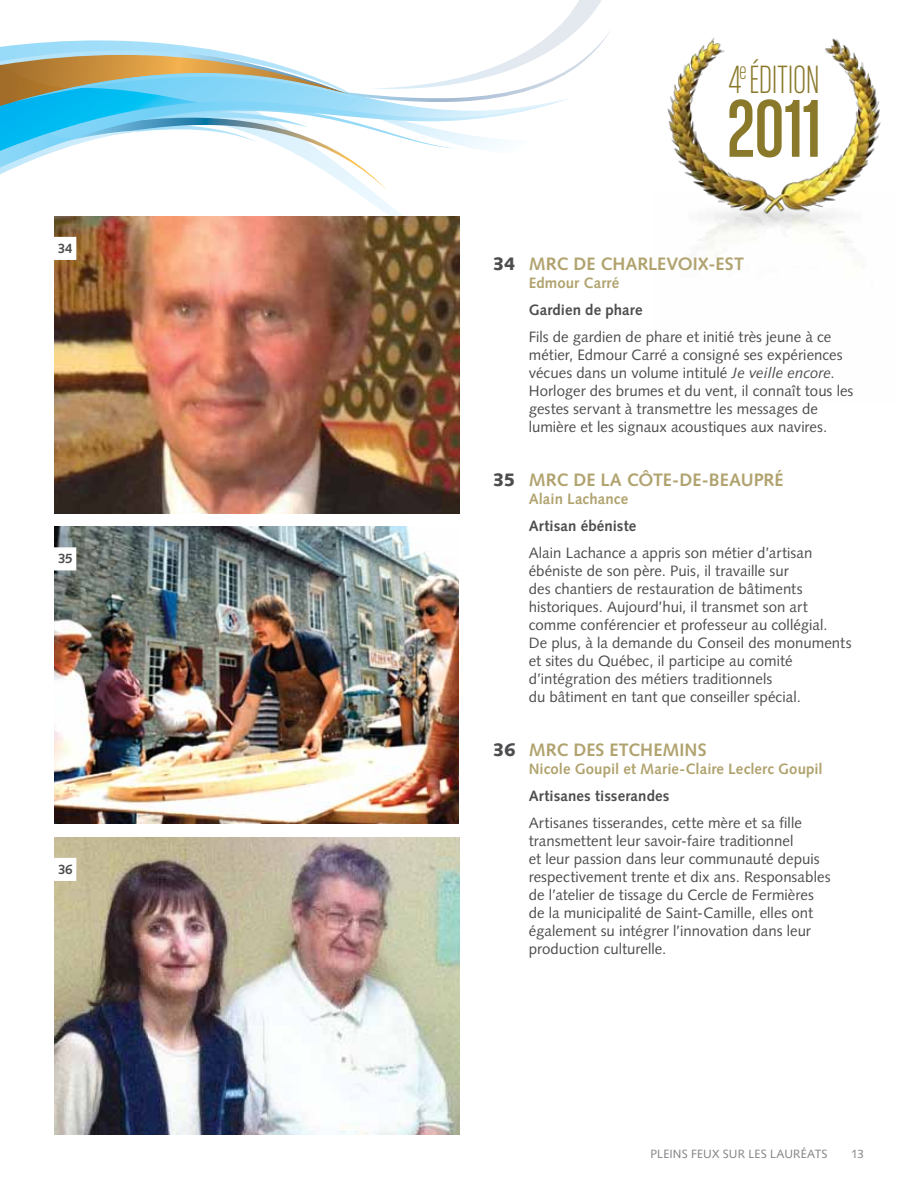
<style>
.page{position:relative;width:918px;height:1188px;background:#fff}
.page>*{position:absolute;margin:0;border:0;box-sizing:border-box;transform-origin:0 0}
.t1{font:87.15px "Chalet Comprime Cologne Eighty";color:#8a792b}
.t2{font:41.85px "Chalet Comprime Milan Eighty";letter-spacing:-.005em;color:#8a792b}
.t3{font:700 18px "Syntax";color:#b1a36f}
.t4{font:15px/18px "Syntax";color:#4d4d4f}
.t5{font:700 15px "Syntax";letter-spacing:.01em;color:#b1a36f}
.t6{font:700 15px "Syntax";letter-spacing:.01em;color:#4d4d4f}
.t7{font:700 13.5px "Syntax";color:#4d4d4f}
.t8{font:12px "Syntax";letter-spacing:.01em;color:#808285}
.s1{font-weight:900;color:#4d4d4f}
.s2{font-style:italic}
</style>
<div class="page">
<svg style="left:355px;top:191px;width:105px;height:73px"></svg>
<svg style="left:0;top:0;width:610px;height:191px"></svg>
<img style="left:54px;top:216px;width:405px;height:297px">
<div style="left:53px;top:237px;width:23px;height:23px;background:#fff"></div>
<img style="left:54px;top:526px;width:405px;height:298px">
<div style="left:53px;top:547px;width:23px;height:23px;background:#fff"></div>
<img style="left:54px;top:837px;width:405px;height:297px">
<div style="left:53px;top:858px;width:23px;height:23px;background:#fff"></div>
<img style="left:667px;top:37px;width:214px;height:194px">
<p class="t7" style="left:58px;top:241px;width:16px">34</p>
<p class="t7" style="left:58px;top:551px;width:16px">35</p>
<p class="t7" style="left:58px;top:862px;width:16px">36</p>
<h2 class="t2" style="left:729px;top:57px;width:92px">4<sup>e</sup>ÉDITION</h2>
<h1 class="t1" style="left:727px;top:81px;width:96px">2011</h1>
<p class="t3" style="left:493px;top:253px;width:253px"><span class="s1">34</span> MRC DE CHARLEVOIX-EST</p>
<p class="t5" style="left:529px;top:274px;width:92px">Edmour Carré</p>
<p class="t6" style="left:529px;top:301px;width:115px">Gardien de phare</p>
<p class="t4" style="left:529px;top:328px;width:326px">Fils de gardien de phare et initié très jeune à ce métier, Edmour Carré a consigné ses expériences vécues dans un volume intitulé <span class="s2">Je veille encore</span>.<br>Horloger des brumes et du vent, il connaît tous les gestes servant à transmettre les messages de lumière et les signaux acoustiques aux navires.</p>
<p class="t3" style="left:493px;top:469px;width:292px"><span class="s1">35</span> MRC DE LA CÔTE-DE-BEAUPRÉ</p>
<p class="t5" style="left:529px;top:490px;width:101px">Alain Lachance</p>
<p class="t6" style="left:529px;top:517px;width:109px">Artisan ébéniste</p>
<p class="t4" style="left:529px;top:544px;width:324px">Alain Lachance a appris son métier d’artisan ébéniste de son père. Puis, il travaille sur<br>des chantiers de restauration de bâtiments historiques. Aujourd’hui, il transmet son art comme conférencier et professeur au collégial.<br>De plus, à la demande du Conseil des monuments et sites du Québec, il participe au comité d’intégration des métiers traditionnels<br>du bâtiment en tant que conseiller spécial.</p>
<p class="t3" style="left:493px;top:739px;width:216px"><span class="s1">36</span> MRC DES ETCHEMINS</p>
<p class="t5" style="left:529px;top:760px;width:296px">Nicole Goupil et Marie-Claire Leclerc Goupil</p>
<p class="t6" style="left:529px;top:787px;width:142px">Artisanes tisserandes</p>
<p class="t4" style="left:529px;top:814px;width:303px">Artisanes tisserandes, cette mère et sa fille transmettent leur savoir-faire traditionnel<br>et leur passion dans leur communauté depuis respectivement trente et dix ans. Responsables de l’atelier de tissage du Cercle de Fermières de la municipalité de Saint-Camille, elles ont également su intégrer l’innovation dans leur production culturelle.</p>
<p class="t8" style="left:651px;top:1147px;width:179px">PLEINS FEUX SUR LES LAURÉATS</p>
<p class="t8" style="left:851px;top:1147px;width:14px">13</p>
</div>
